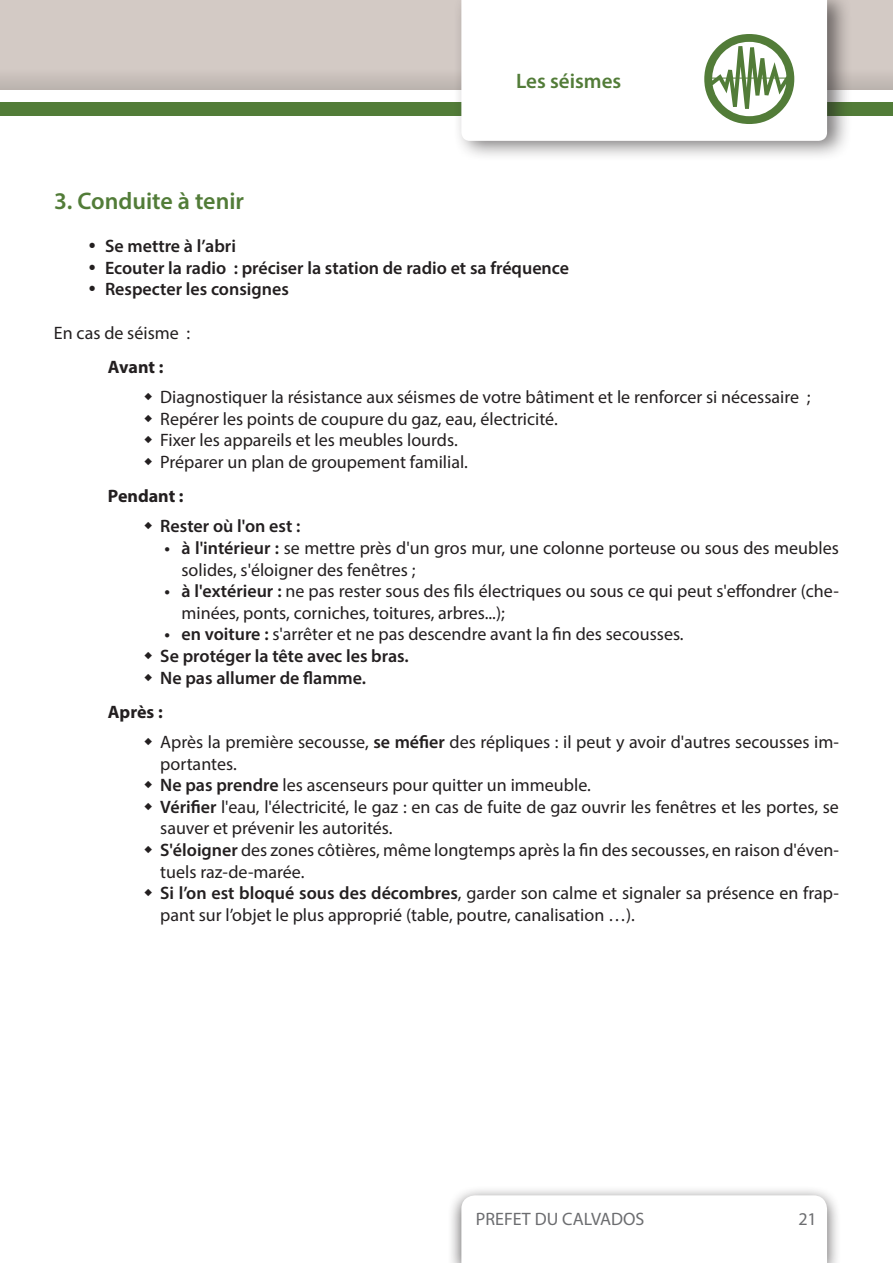
<style>
.page{position:relative;width:893px;height:1263px;background:#fff}
.page>*{position:absolute;margin:0;border:0;box-sizing:border-box;transform-origin:0 0}
.t1{font:90px "Aleagram";color:#527c38}
.t2{font:600 24px "Myriad Pro";color:#527c38}
.t3{font:600 21px "Myriad Pro";color:#527c38}
.t4{font:18px/21.6px "Myriad Pro";color:#231f20}
.t5{font:600 18px/21.6px "Myriad Pro";color:#231f20}
.t6{font:18px "Myriad Pro";color:#6c6d70}
.t7{font:700 18px "Myriad Pro";letter-spacing:-.005em;color:#231f20}
.s1{font-weight:600}
.s2{font-weight:400}
.s3{font-weight:700}
</style>
<div class="page">
<div style="left:0;top:0;width:893px;height:90px;background:linear-gradient(to bottom,#d8cfc9,#c9c0bb)"></div>
<div style="left:0;top:102px;width:893px;height:14px;background:#527c38"></div>
<div style="left:453px;top:0;width:399px;height:162px;background:#231f20;opacity:.6"></div>
<svg style="left:461px;top:0;width:366px;height:141px"></svg>
<div style="left:447px;top:1185px;width:394px;height:78px;background:#231f20;opacity:.75"></div>
<svg style="left:461px;top:1195px;width:366px;height:68px"></svg>
<p class="t3" style="left:516px;top:68px;width:107px">Les séismes</p>
<h1 class="t1" style="left:704px;top:33px;width:91px">k</h1>
<h2 class="t2" style="left:54px;top:186px;width:192px">3. Conduite à tenir</h2>
<p class="t5" style="left:105px;top:235px;width:466px">Se mettre à l’abri<br>Ecouter la radio : préciser la station de radio et sa fréquence<br>Respecter les consignes</p>
<p class="t4" style="left:54px;top:321px;width:138px">En cas de séisme :</p>
<p class="t7" style="left:108px;top:355px;width:57px">Avant :</p>
<p class="t4" style="left:160px;top:386px;width:652px">Diagnostiquer la résistance aux séismes de votre bâtiment et le renforcer si nécessaire ; Repérer les points de coupure du gaz, eau, électricité.<br>Fixer les appareils et les meubles lourds.<br>Préparer un plan de groupement familial.</p>
<p class="t7" style="left:108px;top:484px;width:77px">Pendant :</p>
<p class="t5" style="left:160px;top:515px;width:142px">Rester où l'on est :</p>
<p class="t4" style="left:182px;top:537px;width:659px;text-indent:-17px"><span class="s1">• à l'intérieur :</span> se mettre près d'un gros mur, une colonne porteuse ou sous des meubles solides, s'éloigner des fenêtres ;</p>
<p class="t4" style="left:182px;top:580px;width:659px;text-indent:-17px"><span class="s1">• à l'extérieur :</span> ne pas rester sous des fils électriques ou sous ce qui peut s'effondrer (che&shy;minées, ponts, corniches, toitures, arbres...);</p>
<p class="t5" style="left:160px;top:623px;width:525px">• en voiture : <span class="s2">s'arrêter et ne pas descendre avant la fin des secousses.<br></span>Se protéger la tête avec les bras.<br>Ne pas allumer de flamme.</p>
<p class="t4" style="left:160px;top:696px;width:680px;line-height:30.2px;text-indent:-52px"><span class="s3">Après :<br></span>Après la première secousse, <span class="s1">se méfier</span> des répliques : il peut y avoir d'autres secousses im-</p>
<p class="t4" style="left:160px;top:752px;width:680px">portantes.<br><span class="s1">Ne pas prendre</span> les ascenseurs pour quitter un immeuble.<br><span class="s1">Vérifier</span> l'eau, l'électricité, le gaz : en cas de fuite de gaz ouvrir les fenêtres et les portes, se sauver et prévenir les autorités.<br><span class="s1">S'éloigner</span> des zones côtières, même longtemps après la fin des secousses, en raison d'éven&shy;tuels raz-de-marée.<br><span class="s1">Si l’on est bloqué sous des décombres</span>, garder son calme et signaler sa présence en frap&shy;pant sur l’objet le plus approprié (table, poutre, canalisation …).</p>
<p class="t6" style="left:476px;top:1208px;width:170px">PREFET DU CALVADOS</p>
<p class="t6" style="left:798px;top:1208px;width:20px">21</p>
</div>
